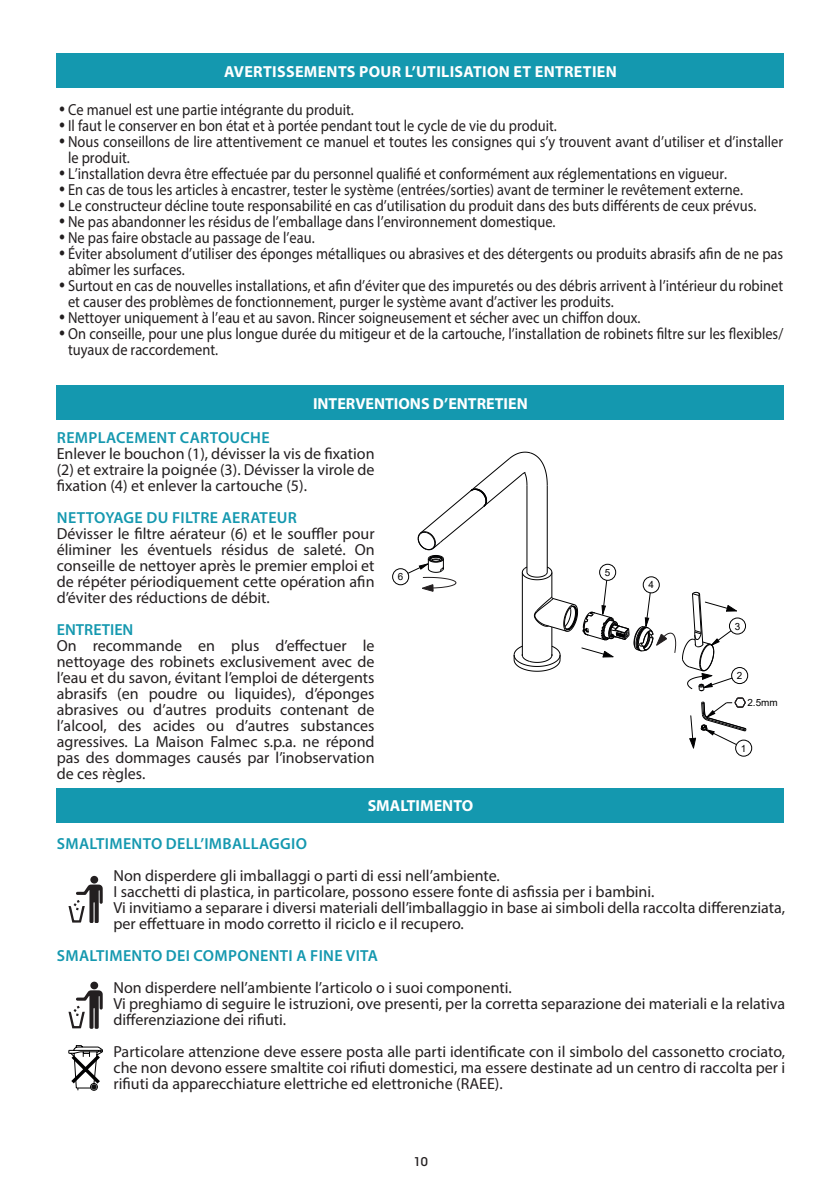
<style>
.page{position:relative;width:840px;height:1191px;background:#fff}
.page>*{position:absolute;margin:0;border:0;box-sizing:border-box;transform-origin:0 0}
.txt_fasi_piccole{font:16px/16px "Myriad Pro";color:#231f20;text-align:justify}
.txt_fasi_piccole-2{font:16px/16px "Myriad Pro";color:#231f20;scale:.9 1}
.txt_fasi_piccole-3{font:600 16px "Myriad Pro";letter-spacing:.02em;color:#1498af}
.t1{font:700 16px "Myriad Pro";letter-spacing:.01em;color:#fff}
.txt_fasi_piccole-4{font:600 16px "Myriad Pro";color:#1498af}
.t2{font:500 12px "ITC Avant Garde Std";color:#231f20}
.t3{font:9.8px "Arial";color:#000001}
.s1{font-family:"ITC Avant Garde Std";font-weight:700}
</style>
<div class="page">
<div style="left:392px;top:568px;width:16px;height:17px;border:1px solid #000001;border-radius:50%"></div>
<div style="left:735px;top:740px;width:16px;height:16px;border:1px solid #000001;border-radius:50%"></div>
<div style="left:728px;top:618px;width:17px;height:16px;border:1px solid #000001;border-radius:50%"></div>
<div style="left:731px;top:667px;width:16px;height:17px;border:1px solid #000001;border-radius:50%"></div>
<svg style="left:682px;top:591px;width:54px;height:100px"></svg>
<svg style="left:689px;top:697px;width:57px;height:51px"></svg>
<svg style="left:407px;top:451px;width:268px;height:221px"></svg>
<div style="left:57px;top:54px;width:726px;height:34px;background:#1498af"></div>
<div style="left:90px;top:876px;width:8px;height:7px;background:#231f20;border-radius:50%"></div>
<svg style="left:68px;top:884px;width:35px;height:39px"></svg>
<div style="left:90px;top:981px;width:8px;height:8px;background:#231f20;border-radius:50%"></div>
<svg style="left:68px;top:990px;width:35px;height:38px"></svg>
<svg style="left:68px;top:1045px;width:35px;height:45px"></svg>
<div style="left:57px;top:386px;width:726px;height:34px;background:#1498af"></div>
<div style="left:57px;top:788px;width:726px;height:34px;background:#1498af"></div>
<p class="t1" style="left:224px;top:61px;width:394px">AVERTISSEMENTS POUR L’UTILISATION ET ENTRETIEN</p>
<p class="txt_fasi_piccole-2" style="left:57px;top:101px;width:331px"><span class="s1">•</span>Ce manuel est une partie intégrante du produit.</p>
<p class="txt_fasi_piccole-2" style="left:57px;top:117px;width:557px"><span class="s1">•</span>Il faut le conserver en bon état et à portée pendant tout le cycle de vie du produit.</p>
<p class="txt_fasi_piccole-2" style="left:68px;top:133px;width:795px;text-indent:-11px"><span class="s1">•</span>Nous conseillons de lire attentivement ce manuel et toutes les consignes qui s’y trouvent avant d’utiliser et d’installer le produit.</p>
<p class="txt_fasi_piccole-2" style="left:57px;top:165px;width:746px"><span class="s1">•</span>L’installation devra être effectuée par du personnel qualifié et conformément aux réglementations en vigueur.</p>
<p class="txt_fasi_piccole-2" style="left:57px;top:181px;width:763px"><span class="s1">•</span>En cas de tous les articles à encastrer, tester le système (entrées/sorties) avant de terminer le revêtement externe.</p>
<p class="txt_fasi_piccole-2" style="left:57px;top:197px;width:778px"><span class="s1">•</span>Le constructeur décline toute responsabilité en cas d’utilisation du produit dans des buts différents de ceux prévus.</p>
<p class="txt_fasi_piccole-2" style="left:57px;top:213px;width:555px"><span class="s1">•</span>Ne pas abandonner les résidus de l’emballage dans l’environnement domestique.</p>
<p class="txt_fasi_piccole-2" style="left:57px;top:229px;width:288px"><span class="s1">•</span>Ne pas faire obstacle au passage de l’eau.</p>
<p class="txt_fasi_piccole-2" style="left:68px;top:245px;width:795px;text-indent:-11px"><span class="s1">•</span>Éviter absolument d’utiliser des éponges métalliques ou abrasives et des détergents ou produits abrasifs afin de ne pas abîmer les surfaces.</p>
<p class="txt_fasi_piccole-2" style="left:68px;top:277px;width:795px;text-indent:-11px"><span class="s1">•</span>Surtout en cas de nouvelles installations, et afin d’éviter que des impuretés ou des débris arrivent à l’intérieur du robinet et causer des problèmes de fonctionnement, purger le système avant d’activer les produits.</p>
<p class="txt_fasi_piccole-2" style="left:57px;top:309px;width:649px"><span class="s1">•</span>Nettoyer uniquement à l’eau et au savon. Rincer soigneusement et sécher avec un chiffon doux.</p>
<p class="txt_fasi_piccole-2" style="left:68px;top:325px;width:795px;text-indent:-11px"><span class="s1">•</span>On conseille, pour une plus longue durée du mitigeur et de la cartouche, l’installation de robinets filtre sur les flexibles/ tuyaux de raccordement.</p>
<p class="t1" style="left:313px;top:393px;width:216px">INTERVENTIONS D’ENTRETIEN</p>
<p class="txt_fasi_piccole-3" style="left:57px;top:427px;width:214px">REMPLACEMENT CARTOUCHE</p>
<p class="txt_fasi_piccole" style="left:57px;top:445px;width:319px">Enlever le bouchon (1), dévisser la vis de fixation (2) et extraire la poignée (3). Dévisser la virole de fixation (4) et enlever la cartouche (5).</p>
<p class="txt_fasi_piccole-3" style="left:57px;top:507px;width:241px">NETTOYAGE DU FILTRE AERATEUR</p>
<p class="txt_fasi_piccole" style="left:57px;top:525px;width:319px">Dévisser le filtre aérateur (6) et le souffler pour éliminer les éventuels résidus de saleté. On conseille de nettoyer après le premier emploi et de répéter périodiquement cette opération afin d’éviter des réductions de débit.</p>
<p class="txt_fasi_piccole-4" style="left:57px;top:619px;width:78px">ENTRETIEN</p>
<p class="txt_fasi_piccole" style="left:57px;top:637px;width:319px">On recommande en plus d’effectuer le nettoyage des robinets exclusivement avec de l’eau et du savon, évitant l’emploi de détergents abrasifs (en poudre ou liquides), d’éponges abrasives ou d’autres produits contenant de l’alcool, des acides ou d’autres substances agressives. La Maison Falmec s.p.a. ne répond pas des dommages causés par l’inobservation de ces règles.</p>
<p class="t1" style="left:367px;top:795px;width:107px">SMALTIMENTO</p>
<p class="t3" style="left:604px;top:565px;width:7px">5</p>
<p class="t3" style="left:397px;top:570px;width:7px">6</p>
<p class="t3" style="left:648px;top:578px;width:7px">4</p>
<p class="t3" style="left:734px;top:619px;width:7px">3</p>
<p class="t3" style="left:736px;top:669px;width:7px">2</p>
<p class="t3" style="left:747px;top:696px;width:32px">2.5mm</p>
<p class="t3" style="left:740px;top:741px;width:7px">1</p>
<p class="txt_fasi_piccole-3" style="left:57px;top:833px;width:251px">SMALTIMENTO DELL’IMBALLAGGIO</p>
<p class="txt_fasi_piccole" style="left:113px;top:867px;width:388px">Non disperdere gli imballaggi o parti di essi nell’ambiente.</p>
<p class="txt_fasi_piccole" style="left:113px;top:883px;width:542px">I sacchetti di plastica, in particolare, possono essere fonte di asfissia per i bambini.</p>
<p class="txt_fasi_piccole" style="left:113px;top:899px;width:672px">Vi invitiamo a separare i diversi materiali dell’imballaggio in base ai simboli della raccolta differenziata, per effettuare in modo corretto il riciclo e il recupero.</p>
<p class="txt_fasi_piccole-3" style="left:57px;top:945px;width:322px">SMALTIMENTO DEI COMPONENTI A FINE VITA</p>
<p class="txt_fasi_piccole" style="left:113px;top:979px;width:399px">Non disperdere nell’ambiente l’articolo o i suoi componenti.</p>
<p class="txt_fasi_piccole" style="left:113px;top:995px;width:672px">Vi preghiamo di seguire le istruzioni, ove presenti, per la corretta separazione dei materiali e la relativa differenziazione dei rifiuti.</p>
<p class="txt_fasi_piccole" style="left:113px;top:1043px;width:672px">Particolare attenzione deve essere posta alle parti identificate con il simbolo del cassonetto crociato, che non devono essere smaltite coi rifiuti domestici, ma essere destinate ad un centro di raccolta per i rifiuti da apparecchiature elettriche ed elettroniche (RAEE).</p>
<p class="t2" style="left:413px;top:1154px;width:16px">10</p>
</div>
